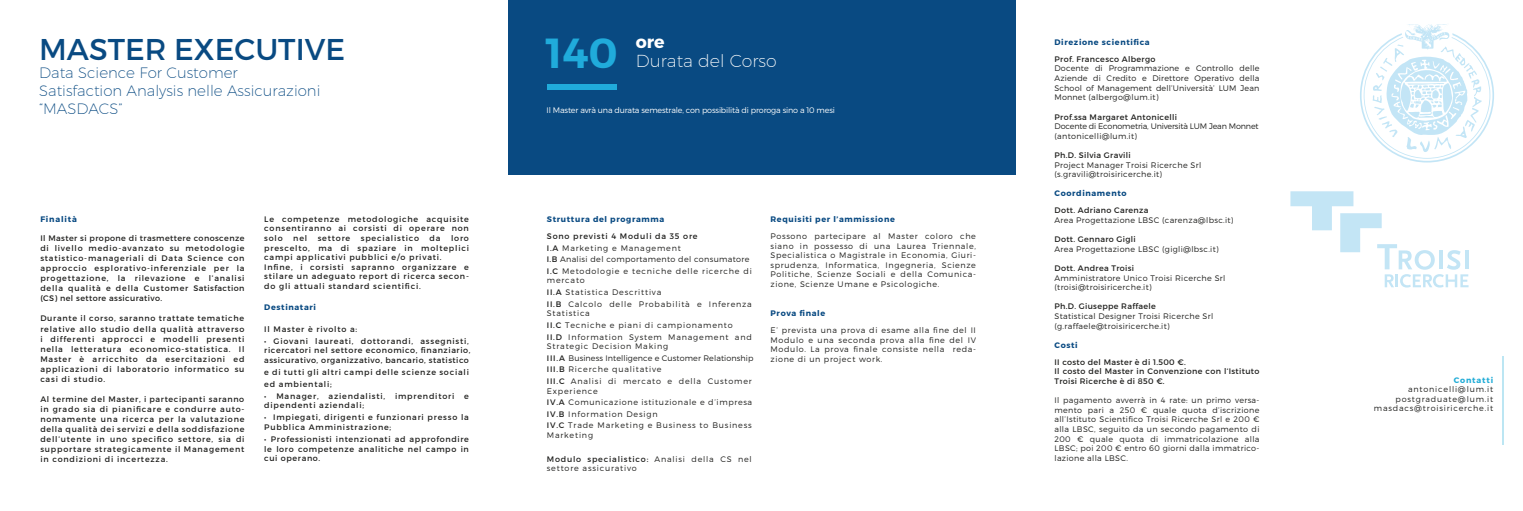
<style>
.page{position:relative;width:1523px;height:511px;background:#fff}
.page>*{position:absolute;margin:0;border:0;box-sizing:border-box;transform-origin:0 0}
.t1{font:600 42px "Montserrat";color:#20abdb}
.t2{font:30px "Montserrat";color:#094a82}
.t3{font:200 17.3px "Montserrat";color:#fff}
.t4{font:700 17.3px "Montserrat";color:#fff}
.t5{font:200 15px/18px "Montserrat";color:#094a82}
.t6{font:8px/10px "Montserrat";letter-spacing:.1em;color:#1d1d1b;text-align:justify}
.t7{font:300 8px/9.6px "Montserrat";letter-spacing:.08em;color:#1d1d1b;text-align:justify}
.t8{font:300 8px/11.6px "Montserrat";letter-spacing:.1em;color:#1d1d1b}
.t9{font:300 8px/9.6px "Montserrat";letter-spacing:.04em;color:#1d1d1b}
.t10{font:8px/9.6px "Montserrat";letter-spacing:.04em;color:#1d1d1b}
.t11{font:8px/9.6px "Montserrat";letter-spacing:.075em;color:#1d1d1b}
.t12{font:700 8px "Montserrat";letter-spacing:.08em;color:#094a82}
.t13{font:300 8px "Montserrat";letter-spacing:-.02em;color:#fff}
.t14{font:300 8px/9.6px "Montserrat";letter-spacing:-.02em;color:#1d1d1b}
.t15{font:700 8px "Montserrat";letter-spacing:.1em;color:#094a82}
.t16{font:700 8px "Montserrat";letter-spacing:.1em;color:#21acd7}
.s1{font-weight:400}
</style>
<div class="page">
<svg style="left:1360px;top:24px;width:133px;height:138px"></svg>
<svg style="left:1290px;top:191px;width:178px;height:96px"></svg>
<div style="left:507px;top:0;width:508px;height:174px;background:#094a82"></div>
<div style="left:547px;top:84px;width:69px;height:6px;background:#20abdb"></div>
<hr style="left:1502px;top:356px;width:1px;height:88px;background:#21acd7">
<h2 class="t2" style="left:39px;top:31px;width:307px">MASTER EXECUTIVE</h2>
<h1 class="t1" style="left:545px;top:27px;width:74px">140</h1>
<h3 class="t4" style="left:636px;top:32px;width:30px">ore</h3>
<h3 class="t3" style="left:636px;top:50px;width:142px">Durata del Corso</h3>
<h3 class="t5" style="left:39px;top:63px;width:283px">Data Science For Customer<br>Satisfaction Analysis nelle Assicurazioni “MASDACS”</h3>
<p class="t13" style="left:546px;top:105px;width:290px">Il Master avrà una durata semestrale, con possibilità di proroga sino a 10 mesi</p>
<p class="t15" style="left:40px;top:214px;width:38px">Finalità</p>
<p class="t6" style="left:40px;top:233px;width:206px">Il Master si propone di trasmettere conoscenze di livello medio-avanzato su metodologie statistico-manageriali di Data Science con approccio esplorativo-inferenziale per la progettazione, la rilevazione e l’analisi della qualità e della Customer Satisfaction (CS) nel settore assicurativo.</p>
<p class="t6" style="left:40px;top:313px;width:206px">Durante il corso, saranno trattate tematiche relative allo studio della qualità attraverso i differenti approcci e modelli presenti nella letteratura economico-statistica. Il Master è arricchito da esercitazioni ed applicazioni di laboratorio informatico su casi di studio.</p>
<p class="t6" style="left:40px;top:393px;width:206px">Al termine del Master, i partecipanti saranno in grado sia di pianificare e condurre auto&shy;nomamente una ricerca per la valutazione della qualità dei servizi e della soddisfazione dell’utente in uno specifico settore, sia di supportare strategicamente il Management in condizioni di incertezza.</p>
<p class="t6" style="left:264px;top:214px;width:206px;line-height:9.6px">Le competenze metodologiche acquisite consentiranno ai corsisti di operare non solo</p>
<p class="t6" style="left:293px;top:233px;width:15px">nel</p>
<p class="t6" style="left:318px;top:233px;width:34px">settore</p>
<p class="t6" style="left:361px;top:233px;width:60px">specialistico</p>
<p class="t6" style="left:429px;top:233px;width:12px">da</p>
<p class="t6" style="left:264px;top:233px;width:206px;line-height:9.6px;text-align:left;text-indent:187px">loro prescelto, ma di spaziare in molteplici campi applicativi pubblici e/o privati.<br>Infine, i corsisti sapranno organizzare e stilare un adeguato report di ricerca secon&shy;do gli attuali standard scientifici.</p>
<p class="t12" style="left:264px;top:302px;width:53px">Destinatari</p>
<p class="t6" style="left:264px;top:323px;width:94px">Il Master è rivolto a:</p>
<p class="t11" style="left:264px;top:335px;width:208px">• Giovani laureati, dottorandi, assegnisti, ricercatori nel settore economico, finanziario, assicurativo, organizzativo, bancario, statistico</p>
<p class="t6" style="left:264px;top:365px;width:206px;line-height:12px">e di tutti gli altri campi delle scienze sociali ed ambientali;</p>
<p class="t6" style="left:264px;top:391px;width:206px;line-height:9.6px">• Manager, aziendalisti, imprenditori e dipendenti aziendali;</p>
<p class="t6" style="left:264px;top:412px;width:206px;line-height:9.6px">• Impiegati, dirigenti e funzionari presso la<br>Pubblica Amministrazione;</p>
<p class="t6" style="left:264px;top:434px;width:206px;line-height:9.6px">• Professionisti intenzionati ad approfondire le loro competenze analitiche nel campo in cui operano.</p>
<p class="t12" style="left:547px;top:214px;width:119px">Struttura del programma</p>
<p class="t8" style="left:547px;top:230px;width:206px"><span class="s1">Sono previsti 4 Moduli da 35 ore<br>I.A</span> Marketing e Management<br><span class="s1">I.B</span> Analisi del comportamento del consumatore <span class="s1">I.C</span> Metodologie e tecniche delle ricerche di</p>
<p class="t8" style="left:547px;top:274px;width:206px">mercato<br><span class="s1">II.A</span> Statistica Descrittiva<br><span class="s1">II.B</span> Calcolo delle Probabilità e Inferenza</p>
<p class="t8" style="left:547px;top:307px;width:206px">Statistica<br><span class="s1">II.C</span> Tecniche e piani di campionamento<br><span class="s1">II.D</span> Information System Management and</p>
<p class="t8" style="left:547px;top:340px;width:208px">Strategic Decision Making<br><span class="s1">III.A</span> Business Intelligence e Customer Relationship <span class="s1">III.B</span> Ricerche qualitative<br><span class="s1">III.C</span> Analisi di mercato e della Customer</p>
<p class="t8" style="left:547px;top:384px;width:207px">Experience<br><span class="s1">IV.A</span> Comunicazione istituzionale e d’impresa<br><span class="s1">IV.B</span> Information Design<br><span class="s1">IV.C</span> Trade Marketing e Business to Business</p>
<p class="t8" style="left:547px;top:429px;width:48px">Marketing</p>
<p class="t8" style="left:547px;top:453px;width:206px;line-height:9.6px"><span class="s1">Modulo specialistico:</span> Analisi della CS nel settore assicurativo</p>
<p class="t12" style="left:770px;top:214px;width:126px">Requisiti per l’ammissione</p>
<p class="t7" style="left:770px;top:231px;width:207px">Possono partecipare al Master coloro che siano in possesso di una Laurea Triennale, Specialistica o Magistrale in Economia, Giuri&shy;sprudenza, Informatica, Ingegneria, Scienze Politiche, Scienze Sociali e della Comunica&shy;zione, Scienze Umane e Psicologiche.</p>
<p class="t12" style="left:770px;top:308px;width:56px">Prova finale</p>
<p class="t7" style="left:770px;top:325px;width:207px">E’ prevista una prova di esame alla fine del II Modulo e una seconda prova alla fine del IV Modulo. La prova finale consiste nella reda&shy;zione di un project work.</p>
<p class="t12" style="left:1054px;top:37px;width:97px">Direzione scientifica</p>
<p class="t10" style="left:1054px;top:54px;width:102px">Prof. Francesco Albergo</p>
<p class="t7" style="left:1054px;top:64px;width:206px">Docente di Programmazione e Controllo delle Aziende di Credito e Direttore Operativo della School of Management dell’Università’ LUM Jean Monnet (albergo@lum.it)</p>
<p class="t10" style="left:1054px;top:112px;width:124px">Prof.ssa Margaret Antonicelli</p>
<p class="t14" style="left:1054px;top:121px;width:206px">Docente di Econometria, Università LUM Jean Monnet (antonicelli@lum.it)</p>
<p class="t10" style="left:1054px;top:150px;width:78px">Ph.D. Silvia Gravili</p>
<p class="t9" style="left:1054px;top:160px;width:148px">Project Manager Troisi Ricerche Srl (s.gravili@troisiricerche.it)</p>
<p class="t12" style="left:1054px;top:188px;width:74px">Coordinamento</p>
<p class="t10" style="left:1054px;top:205px;width:96px">Dott. Adriano Carenza</p>
<p class="t9" style="left:1054px;top:215px;width:180px">Area Progettazione LBSC (carenza@lbsc.it)</p>
<p class="t10" style="left:1054px;top:234px;width:83px">Dott. Gennaro Gigli</p>
<p class="t9" style="left:1054px;top:244px;width:166px">Area Progettazione LBSC (gigli@lbsc.it)</p>
<p class="t10" style="left:1054px;top:263px;width:81px">Dott. Andrea Troisi</p>
<p class="t9" style="left:1054px;top:272px;width:172px">Amministratore Unico Troisi Ricerche Srl (troisi@troisiricerche.it)</p>
<p class="t10" style="left:1054px;top:301px;width:103px">Ph.D. Giuseppe Raffaele</p>
<p class="t9" style="left:1054px;top:311px;width:160px">Statistical Designer Troisi Ricerche Srl (g.raffaele@troisiricerche.it)</p>
<p class="t12" style="left:1054px;top:340px;width:25px">Costi</p>
<p class="t10" style="left:1054px;top:357px;width:206px">II costo del Master è di 1.500 €.<br>Il costo del Master in Convenzione con l‘Istituto<br>Troisi Ricerche è di 850 €.</p>
<p class="t7" style="left:1054px;top:395px;width:206px">Il pagamento avverrà in 4 rate: un primo versa&shy;mento pari a 250 € quale quota d’iscrizione all’Istituto Scientifico Troisi Ricerche Srl e 200 € alla LBSC, seguito da un secondo pagamento di 200 € quale quota di immatricolazione alla LBSC; poi 200 € entro 60 giorni dalla immatrico&shy;lazione alla LBSC.</p>
<p class="t16" style="left:1453px;top:374px;width:41px">Contatti</p>
<p class="t8" style="left:1373px;top:384px;width:121px;line-height:9.6px;text-align:right">antonicelli@lum.it postgraduate@lum.it masdacs@troisiricerche.it</p>
</div>
